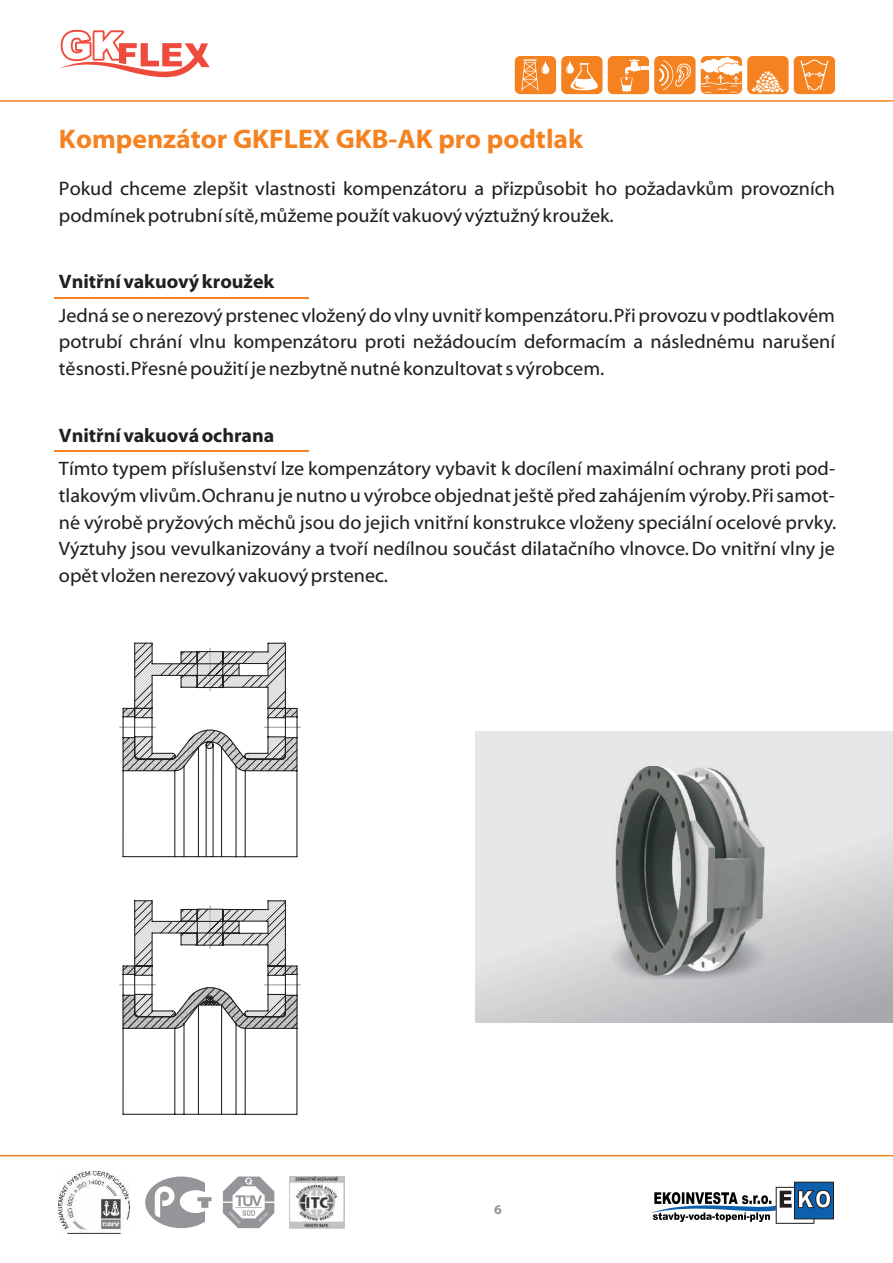
<style>
.page{position:relative;width:893px;height:1263px;background:#fff}
.page>*{position:absolute;margin:0;border:0;box-sizing:border-box;transform-origin:0 0}
.t1{font:27px "Myriad Web,Bold";color:#f58220}
.t2{font:19.5px/26.7px "Myriad Web";color:#231f20;text-align:justify}
.t3{font:19.5px "Myriad Web,Bold";color:#231f20}
.t4{font:13.5px "Myriad Web,Bold";color:#939598}
</style>
<div class="page">
<hr style="left:0;top:100px;width:893px;height:2px;background:#f58220">
<hr style="left:0;top:1155px;width:893px;height:1px;background:#f58220">
<svg style="left:59px;top:30px;width:151px;height:48px"></svg>
<svg style="left:145px;top:1176px;width:67px;height:52px"></svg>
<svg style="left:223px;top:1176px;width:51px;height:52px"></svg>
<img style="left:59px;top:1172px;width:71px;height:62px">
<img style="left:290px;top:1176px;width:54px;height:52px">
<svg style="left:651px;top:1182px;width:183px;height:42px"></svg>
<hr style="left:55px;top:297px;width:254px;height:1px;background:#f58220">
<hr style="left:55px;top:451px;width:254px;height:1px;background:#f58220">
<svg style="left:475px;top:732px;width:418px;height:290px;background:#d9dadc"></svg>
<img style="left:608px;top:932px;width:161px;height:49px">
<img style="left:612px;top:767px;width:152px;height:209px">
<div style="left:747px;top:56px;width:41px;height:38px;background:#f58220;border-radius:5px"></div>
<div style="left:654px;top:56px;width:42px;height:38px;background:#f58220;border-radius:5px"></div>
<div style="left:794px;top:56px;width:41px;height:38px;background:#f58220;border-radius:5px"></div>
<div style="left:608px;top:56px;width:41px;height:38px;background:#f58220;border-radius:5px"></div>
<div style="left:561px;top:56px;width:42px;height:38px;background:#f58220;border-radius:5px"></div>
<div style="left:515px;top:56px;width:41px;height:38px;background:#f58220;border-radius:5px"></div>
<svg style="left:620px;top:59px;width:29px;height:32px"></svg>
<div style="left:701px;top:56px;width:41px;height:38px;background:#f58220;border-radius:5px"></div>
<svg style="left:701px;top:56px;width:41px;height:37px"></svg>
<svg style="left:659px;top:60px;width:32px;height:30px"></svg>
<svg style="left:800px;top:60px;width:28px;height:31px"></svg>
<svg style="left:566px;top:60px;width:32px;height:31px"></svg>
<svg style="left:521px;top:59px;width:28px;height:32px"></svg>
<svg style="left:751px;top:70px;width:33px;height:24px"></svg>
<svg style="left:120px;top:900px;width:180px;height:215px"></svg>
<svg style="left:120px;top:642px;width:180px;height:216px"></svg>
<h1 class="t1" style="left:59px;top:129px;width:526px">Kompenzátor GKFLEX GKB-AK pro podtlak</h1>
<p class="t2" style="left:59px;top:177px;width:778px">Pokud chceme zlepšit vlastnosti kompenzátoru a přizpůsobit ho požadavkům provozních podmínek potrubní sítě,můžeme použít vakuový výztužný kroužek.</p>
<p class="t3" style="left:59px;top:274px;width:217px">Vnitřní vakuový kroužek</p>
<p class="t2" style="left:59px;top:303px;width:778px">Jedná se o nerezový prstenec vložený do vlny uvnitř kompenzátoru.Při provozu v podtlakovém potrubí chrání vlnu kompenzátoru proti nežádoucím deformacím a následnému narušení těsnosti.Přesné použití je nezbytně nutné konzultovat s výrobcem.</p>
<p class="t3" style="left:59px;top:428px;width:217px">Vnitřní vakuová ochrana</p>
<p class="t2" style="left:59px;top:457px;width:779px">Tímto typem příslušenství lze kompenzátory vybavit k docílení maximální ochrany proti pod&shy;tlakovým vlivům.Ochranu je nutno u výrobce objednat ještě před zahájením výroby.Při samot&shy;né výrobě pryžových měchů jsou do jejich vnitřní konstrukce vloženy speciální ocelové prvky.<br>Výztuhy jsou vevulkanizovány a tvoří nedílnou součást dilatačního vlnovce. Do vnitřní vlny je opět vložen nerezový vakuový prstenec.</p>
<p class="t4" style="left:494px;top:1204px;width:9px">6</p>
</div>
